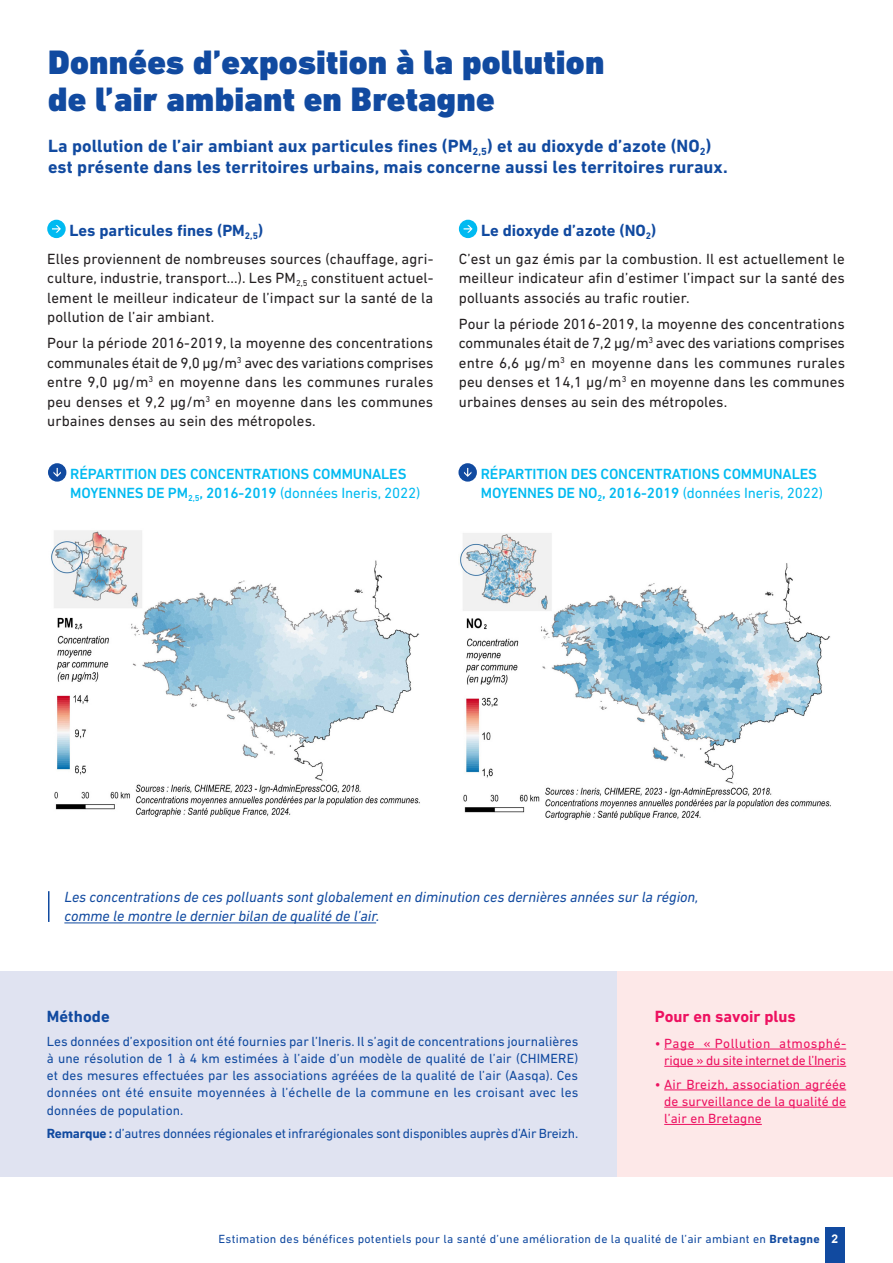
<style>
.page{position:relative;width:893px;height:1263px;background:#fff}
.page>*{position:absolute;margin:0;border:0;box-sizing:border-box;transform-origin:0 0}
.TITRE{font:900 34.5px/37.5px "DIN Next LT Pro";letter-spacing:.005em;color:#114aa0}
.Petit_chapo{font:700 18px/21px "DIN Next LT Pro";letter-spacing:.005em;color:#114aa0}
.ST1{font:700 16.5px "DIN Next LT Pro";color:#114aa0}
.Inter_rouge_fond{font:700 16.5px "DIN Next LT Pro";color:#ed1160}
.Inter_bleu_fond{font:700 16.5px "DIN Next LT Pro";letter-spacing:.005em;color:#114aa0}
.Texte_courant{font:15px/19.5px "DIN Next LT Pro";letter-spacing:.005em;color:#231f20;text-align:justify}
.Titre_Graph{font:500 15px/18px "DIN Next LT Pro";letter-spacing:-.01em;color:#00baf1}
.t1{font:italic 15px/19.5px "DIN Next LT Pro";letter-spacing:-.005em;color:#114aa0}
.Texte_bleu_fond{font:13.5px/17.2px "DIN Next LT Pro";letter-spacing:-.015em;color:#114aa0;text-align:justify}
.Texte_rouge_fond{font:13.5px/17.2px "DIN Next LT Pro";letter-spacing:.005em;color:#ed1160;text-align:justify}
.Texte_rouge_fond-2{font:13.5px/17.2px "DIN Next LT Pro";letter-spacing:-.015em;color:#ed1160;text-align:right}
.t2{font:12px "DIN Next LT Pro";letter-spacing:.025em;color:#114aa0}
.t3{font:700 12px "Arial";color:#fff}
.s1{font-weight:400}
.s2{font-weight:700}
</style>
<div class="page">
<div style="left:617px;top:971px;width:276px;height:205px;background:#fde8e8"></div>
<hr style="left:664px;top:1049px;width:182px;height:1px;background:#ed1160">
<hr style="left:664px;top:1066px;width:182px;height:1px;background:#ed1160">
<hr style="left:664px;top:1089px;width:182px;height:1px;background:#ed1160">
<hr style="left:664px;top:1107px;width:182px;height:1px;background:#ed1160">
<hr style="left:664px;top:1124px;width:98px;height:1px;background:#ed1160">
<div style="left:0;top:971px;width:617px;height:205px;background:#e0e3f1"></div>
<div style="left:825px;top:1227px;width:20px;height:36px;background:#114aa0"></div>
<div style="left:47px;top:220px;width:19px;height:18px;background:#00baf1;border-radius:50%"></div>
<svg style="left:52px;top:225px;width:9px;height:8px"></svg>
<div style="left:459px;top:220px;width:18px;height:18px;background:#00baf1;border-radius:50%"></div>
<svg style="left:464px;top:225px;width:9px;height:8px"></svg>
<div style="left:48px;top:463px;width:18px;height:19px;background:#114aa0;border-radius:50%"></div>
<svg style="left:53px;top:468px;width:8px;height:9px"></svg>
<svg style="left:458px;top:463px;width:19px;height:19px"></svg>
<svg style="left:464px;top:468px;width:7px;height:9px"></svg>
<img style="left:51px;top:530px;width:369px;height:287px">
<img style="left:460px;top:533px;width:371px;height:287px">
<hr style="left:64px;top:922px;width:312px;height:1px;background:#114aa0">
<hr style="left:48px;top:891px;width:2px;height:31px;background:#114aa0">
<p class="TITRE" style="left:48px;top:43px;width:558px">Données d’exposition à la pollution de l’air ambiant en Bretagne</p>
<p class="Petit_chapo" style="left:48px;top:135px;width:681px">La pollution de l’air ambiant aux particules fines (PM<sub>2,5</sub>) et au dioxyde d’azote (NO<sub>2</sub>) est présente dans les territoires urbains, mais concerne aussi les territoires ruraux.</p>
<p class="ST1" style="left:70px;top:221px;width:195px">Les particules fines (PM<sub>2,5</sub>)</p>
<p class="Texte_courant" style="left:47px;top:249px;width:388px">Elles proviennent de nombreuses sources (chauffage, agri&shy;culture, industrie, transport...). Les PM<sub>2,5</sub> constituent actuel&shy;lement le meilleur indicateur de l’impact sur la santé de la pollution de l’air ambiant.</p>
<p class="Texte_courant" style="left:47px;top:333px;width:388px">Pour la période 2016-2019, la moyenne des concentrations communales était de 9,0 μg/m<sup>3</sup> avec des variations comprises entre 9,0 μg/m<sup>3</sup> en moyenne dans les communes rurales peu denses et 9,2 μg/m<sup>3</sup> en moyenne dans les communes urbaines denses au sein des métropoles.</p>
<p class="ST1" style="left:481px;top:221px;width:177px">Le dioxyde d’azote (NO<sub>2</sub>)</p>
<p class="Texte_courant" style="left:459px;top:249px;width:387px">C’est un gaz émis par la combustion. Il est actuellement le meilleur indicateur afin d’estimer l’impact sur la santé des polluants associés au trafic routier.</p>
<p class="Texte_courant" style="left:459px;top:314px;width:388px">Pour la période 2016-2019, la moyenne des concentrations communales était de 7,2 μg/m<sup>3</sup> avec des variations comprises entre 6,6 μg/m<sup>3</sup> en moyenne dans les communes rurales peu denses et 14,1 μg/m<sup>3</sup> en moyenne dans les communes urbaines denses au sein des métropoles.</p>
<p class="Titre_Graph" style="left:70px;top:465px;width:352px">RÉPARTITION DES CONCENTRATIONS COMMUNALES<br>MOYENNES DE PM<sub>2,5</sub>, 2016-2019 <span class="s1">(données Ineris, 2022)</span></p>
<p class="Titre_Graph" style="left:481px;top:465px;width:344px">RÉPARTITION DES CONCENTRATIONS COMMUNALES<br>MOYENNES DE NO<sub>2</sub>, 2016-2019 <span class="s1">(données Ineris, 2022)</span></p>
<p class="t1" style="left:64px;top:887px;width:636px">Les concentrations de ces polluants sont globalement en diminution ces dernières années sur la région, comme le montre le dernier bilan de qualité de l’air.</p>
<p class="Inter_bleu_fond" style="left:47px;top:1007px;width:65px">Méthode</p>
<p class="Texte_bleu_fond" style="left:47px;top:1032px;width:533px">Les données d’exposition ont été fournies par l’Ineris. Il s’agit de concentrations journalières à une résolution de 1 à 4 km estimées à l’aide d’un modèle de qualité de l’air (CHIMERE) et des mesures effectuées par les associations agréées de la qualité de l’air (Aasqa). Ces données ont été ensuite moyennées à l’échelle de la commune en les croisant avec les données de population.</p>
<p class="Texte_bleu_fond" style="left:47px;top:1125px;width:533px"><span class="s2">Remarque :</span> d’autres données régionales et infrarégionales sont disponibles auprès d’Air Breizh.</p>
<p class="Inter_rouge_fond" style="left:655px;top:1007px;width:143px">Pour en savoir plus</p>
<p class="Texte_rouge_fond-2" style="left:655px;top:1034px;width:193px">• Page « Pollution atmosphé&shy;rique » du site internet de l’Ineris</p>
<p class="Texte_rouge_fond" style="left:664px;top:1075px;width:183px;text-indent:-9px">• Air Breizh, association agréée de surveillance de la qualité de l’air en Bretagne</p>
<p class="t2" style="left:219px;top:1232px;width:603px">Estimation des bénéfices potentiels pour la santé d’une amélioration de la qualité de l’air ambiant en <span class="s2">Bretagne</span></p>
<p class="t3" style="left:831px;top:1231px;width:8px">2</p>
</div>
